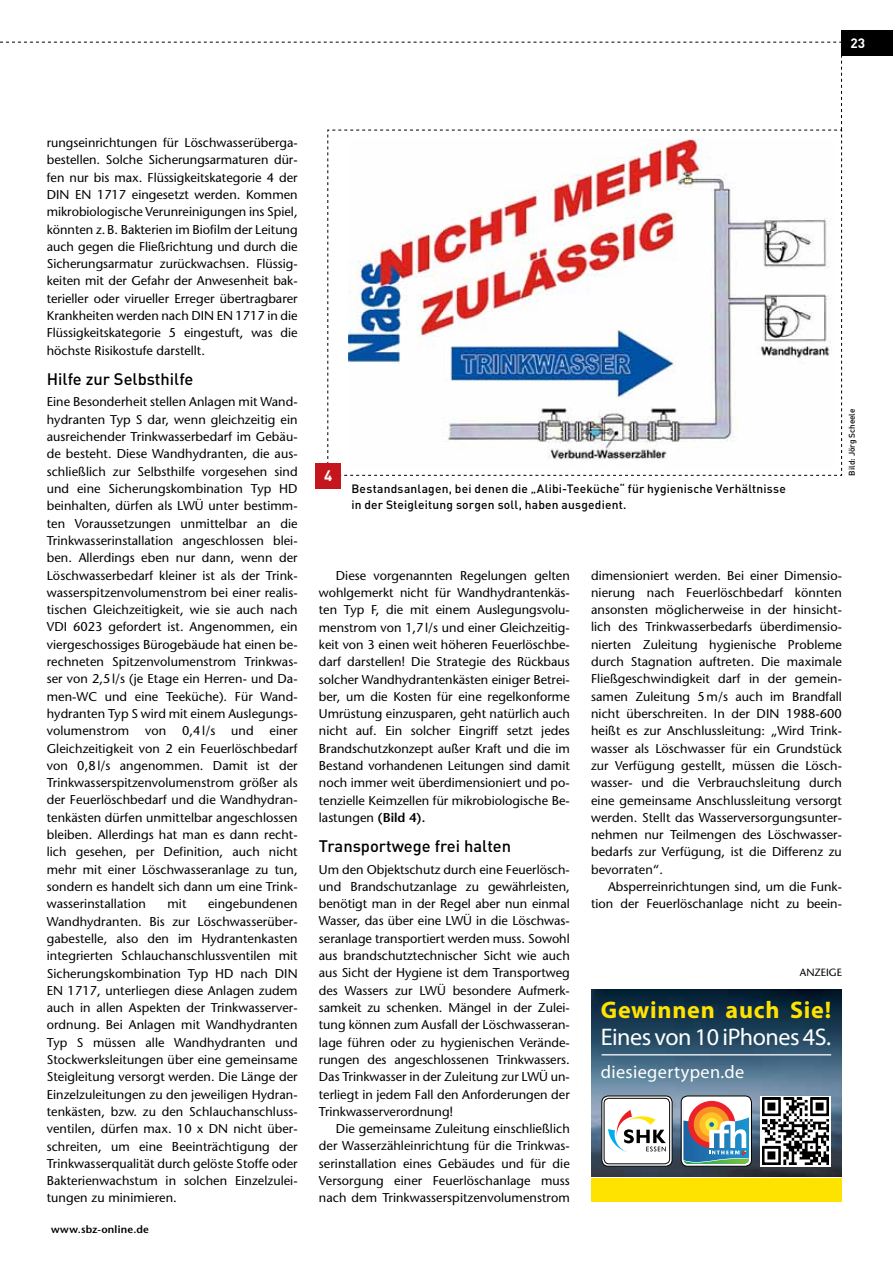
<style>
.page{position:relative;width:893px;height:1263px;background:#fff}
.page>*{position:absolute;margin:0;border:0;box-sizing:border-box;transform-origin:0 0}
.t1{font:24.15px "Myriad Pro";letter-spacing:-.02em;color:#fff}
.t2{font:700 24.15px "Myriad Pro";letter-spacing:.03em;color:#ffe300}
.t3{font:18.3px "Myriad Pro";letter-spacing:.02em;color:#fff}
.t4{font:500 16.5px "DIN Pro";color:#000}
.t5{font:700 15px "DIN Pro";color:#fff}
.t6{font:700 13.5px "DIN Pro";color:#fff}
.t7{font:500 12.75px/17.2px "Stone Sans Std";color:#000;text-align:justify}
.t8{font:500 12px/15.8px "DIN Pro";letter-spacing:.015em;color:#000}
.t9{font:600 10.5px "Stone Sans Std";letter-spacing:.02em;color:#000}
.t10{font:500 10.5px "Stone Sans Std";color:#000}
.t11{font:500 8.25px "DIN Pro";color:#000}
.s1{font-weight:600}
</style>
<div class="page">
<div style="left:842px;top:30px;width:51px;height:25px;background:#000"></div>
<svg style="left:327px;top:129px;width:515px;height:347px"></svg>
<div style="left:315px;top:463px;width:26px;height:25px;background:#c4161c"></div>
<img style="left:591px;top:989px;width:251px;height:187px">
<div style="left:591px;top:1178px;width:251px;height:24px;background:#ffe300"></div>
<svg style="left:760px;top:1096px;width:71px;height:70px"></svg>
<img style="left:762px;top:1098px;width:67px;height:66px">
<div style="left:681px;top:1096px;width:71px;height:70px;border:1px solid #000;border-radius:6px"></div>
<svg style="left:683px;top:1098px;width:66px;height:66px"></svg>
<div style="left:602px;top:1096px;width:70px;height:70px;background:#fff;border-radius:6px"></div>
<div style="left:602px;top:1096px;width:70px;height:70px;border:1px solid #000;border-radius:6px"></div>
<svg style="left:608px;top:1110px;width:58px;height:42px"></svg>
<div style="left:604px;top:1098px;width:66px;height:66px;border:1px solid #000;border-radius:5px"></div>
<hr style="left:602px;top:1054px;width:229px;height:1px;background:#fff">
<p class="t6" style="left:850px;top:34px;width:16px">23</p>
<p class="t7" style="left:47px;top:134px;width:252px">rungseinrichtungen für Löschwasserüberga&shy;bestellen. Solche Sicherungsarmaturen dür&shy;fen nur bis max. Flüssigkeitskategorie 4 der DIN EN 1717 eingesetzt werden. Kommen mikrobiologische Verunreinigungen ins Spiel, könnten z.B. Bakterien im Biofilm der Leitung auch gegen die Fließrichtung und durch die Sicherungsarmatur zurückwachsen. Flüssig&shy;keiten mit der Gefahr der Anwesenheit bak&shy;terieller oder virueller Erreger übertragbarer Krankheiten werden nach DIN EN 1717 in die Flüssigkeitskategorie 5 eingestuft, was die höchste Risikostufe darstellt.</p>
<p class="t4" style="left:47px;top:368px;width:148px">Hilfe zur Selbsthilfe</p>
<p class="t7" style="left:47px;top:393px;width:252px">Eine Besonderheit stellen Anlagen mit Wand&shy;hydranten Typ S dar, wenn gleichzeitig ein ausreichender Trinkwasserbedarf im Gebäu&shy;de besteht. Diese Wandhydranten, die aus&shy;schließlich zur Selbsthilfe vorgesehen sind und eine Sicherungskombination Typ HD beinhalten, dürfen als LWÜ unter bestimm&shy;ten Voraussetzungen unmittelbar an die Trinkwasserinstallation angeschlossen blei&shy;ben. Allerdings eben nur dann, wenn der Löschwasserbedarf kleiner ist als der Trink&shy;wasserspitzenvolumenstrom bei einer realis&shy;tischen Gleichzeitigkeit, wie sie auch nach VDI 6023 gefordert ist. Angenommen, ein viergeschossiges Bürogebäude hat einen be&shy;rechneten Spitzenvolumenstrom Trinkwas&shy;ser von 2,5l/s (je Etage ein Herren- und Da&shy;men-WC und eine Teeküche). Für Wand&shy;hydranten Typ S wird mit einem Auslegungs&shy;volumenstrom von 0,4l/s und einer Gleichzeitigkeit von 2 ein Feuerlöschbedarf von 0,8l/s angenommen. Damit ist der Trinkwasserspitzenvolumenstrom größer als der Feuerlöschbedarf und die Wandhydran&shy;tenkästen dürfen unmittelbar angeschlossen bleiben. Allerdings hat man es dann recht&shy;lich gesehen, per Definition, auch nicht mehr mit einer Löschwasseranlage zu tun, sondern es handelt sich dann um eine Trink&shy;wasserinstallation</p>
<p class="t7" style="left:47px;top:895px;width:252px;text-indent:161px">eingebundenen Wandhydranten. Bis zur Löschwasserüber&shy;gabestelle, also den im Hydrantenkasten integrierten Schlauchanschlussventilen mit Sicherungskombination Typ HD nach DIN EN 1717, unterliegen diese Anlagen zudem auch in allen Aspekten der Trinkwasserver&shy;ordnung. Bei Anlagen mit Wandhydranten Typ S müssen alle Wandhydranten und Stockwerksleitungen über eine gemeinsame Steigleitung versorgt werden. Die Länge der Einzelzuleitungen zu den jeweiligen Hydran&shy;tenkästen, bzw. zu den Schlauchanschluss&shy;ventilen, dürfen max. 10 x DN nicht über&shy;schreiten, um eine Beeinträchtigung der Trinkwasserqualität durch gelöste Stoffe oder Bakterienwachstum in solchen Einzelzulei&shy;tungen zu minimieren.</p>
<p class="t7" style="left:168px;top:895px;width:20px">mit</p>
<p class="t9" style="left:51px;top:1223px;width:99px">www.sbz-online.de</p>
<p class="t5" style="left:324px;top:466px;width:10px">4</p>
<p class="t8" style="left:351px;top:480px;width:436px">Bestandsanlagen, bei denen die „Alibi-Teeküche“ für hygienische Verhältnisse in der Steigleitung sorgen soll, haben ausgedient.</p>
<p class="t11" style="left:846px;top:476px;width:68px;rotate:-90deg">Bild: Jörg Scheele</p>
<p class="t7" style="left:319px;top:567px;width:252px;text-indent:17px">Diese vorgenannten Regelungen gelten wohlgemerkt nicht für Wandhydrantenkäs&shy;ten Typ F, die mit einem Auslegungsvolu&shy;menstrom von 1,7l/s und einer Gleichzeitig&shy;keit von 3 einen weit höheren Feuerlöschbe&shy;darf darstellen! Die Strategie des Rückbaus solcher Wandhydrantenkästen einiger Betrei&shy;ber, um die Kosten für eine regelkonforme Umrüstung einzusparen, geht natürlich auch nicht auf. Ein solcher Eingriff setzt jedes Brandschutzkonzept außer Kraft und die im Bestand vorhandenen Leitungen sind damit noch immer weit überdimensioniert und po&shy;tenzielle Keimzellen für mikrobiologische Be&shy;lastungen <span class="s1">(Bild 4).</span></p>
<p class="t4" style="left:319px;top:835px;width:194px">Transportwege frei halten</p>
<p class="t7" style="left:319px;top:860px;width:252px">Um den Objektschutz durch eine Feuerlösch&shy;und Brandschutzanlage zu gewährleisten, benötigt man in der Regel aber nun einmal Wasser, das über eine LWÜ in die Löschwas&shy;seranlage transportiert werden muss. Sowohl aus brandschutztechnischer Sicht wie auch aus Sicht der Hygiene ist dem Transportweg des Wassers zur LWÜ besondere Aufmerk&shy;samkeit zu schenken. Mängel in der Zulei&shy;tung können zum Ausfall der Löschwasseran&shy;lage führen oder zu hygienischen Verände&shy;rungen des angeschlossenen Trinkwassers.<br>Das Trinkwasser in der Zuleitung zur LWÜ un&shy;terliegt in jedem Fall den Anforderungen der Trinkwasserverordnung!</p>
<p class="t7" style="left:319px;top:1120px;width:252px;text-indent:17px">Die gemeinsame Zuleitung einschließlich der Wasserzähleinrichtung für die Trinkwas&shy;serinstallation eines Gebäudes und für die Versorgung einer Feuerlöschanlage muss nach dem Trinkwasserspitzenvolumenstrom</p>
<p class="t7" style="left:591px;top:566px;width:252px">dimensioniert werden. Bei einer Dimensio&shy;nierung nach Feuerlöschbedarf könnten ansonsten möglicherweise in der hinsicht&shy;lich des Trinkwasserbedarfs überdimensio&shy;nierten Zuleitung hygienische Probleme durch Stagnation auftreten. Die maximale Fließgeschwindigkeit darf in der gemein&shy;samen Zuleitung 5m/s auch im Brandfall nicht überschreiten. In der DIN 1988-600 heißt es zur Anschlussleitung: „Wird Trink&shy;wasser als Löschwasser für ein Grundstück zur Verfügung gestellt, müssen die Lösch&shy;wasser- und die Verbrauchsleitung durch eine gemeinsame Anschlussleitung versorgt werden. Stellt das Wasserversorgungsunter&shy;nehmen nur Teilmengen des Löschwasser&shy;bedarfs zur Verfügung, ist die Differenz zu bevorraten“.</p>
<p class="t7" style="left:591px;top:878px;width:252px;text-align:right">Absperreinrichtungen sind, um die Funk&shy;tion der Feuerlöschanlage nicht zu beein-</p>
<p class="t10" style="left:800px;top:966px;width:44px">ANZEIGE</p>
<h1 class="t2" style="left:601px;top:994px;width:232px">Gewinnen auch Sie!</h1>
<h1 class="t1" style="left:601px;top:1022px;width:232px">Eines von 10 iPhones 4S.</h1>
<h2 class="t3" style="left:601px;top:1060px;width:145px">diesiegertypen.de</h2>
</div>
